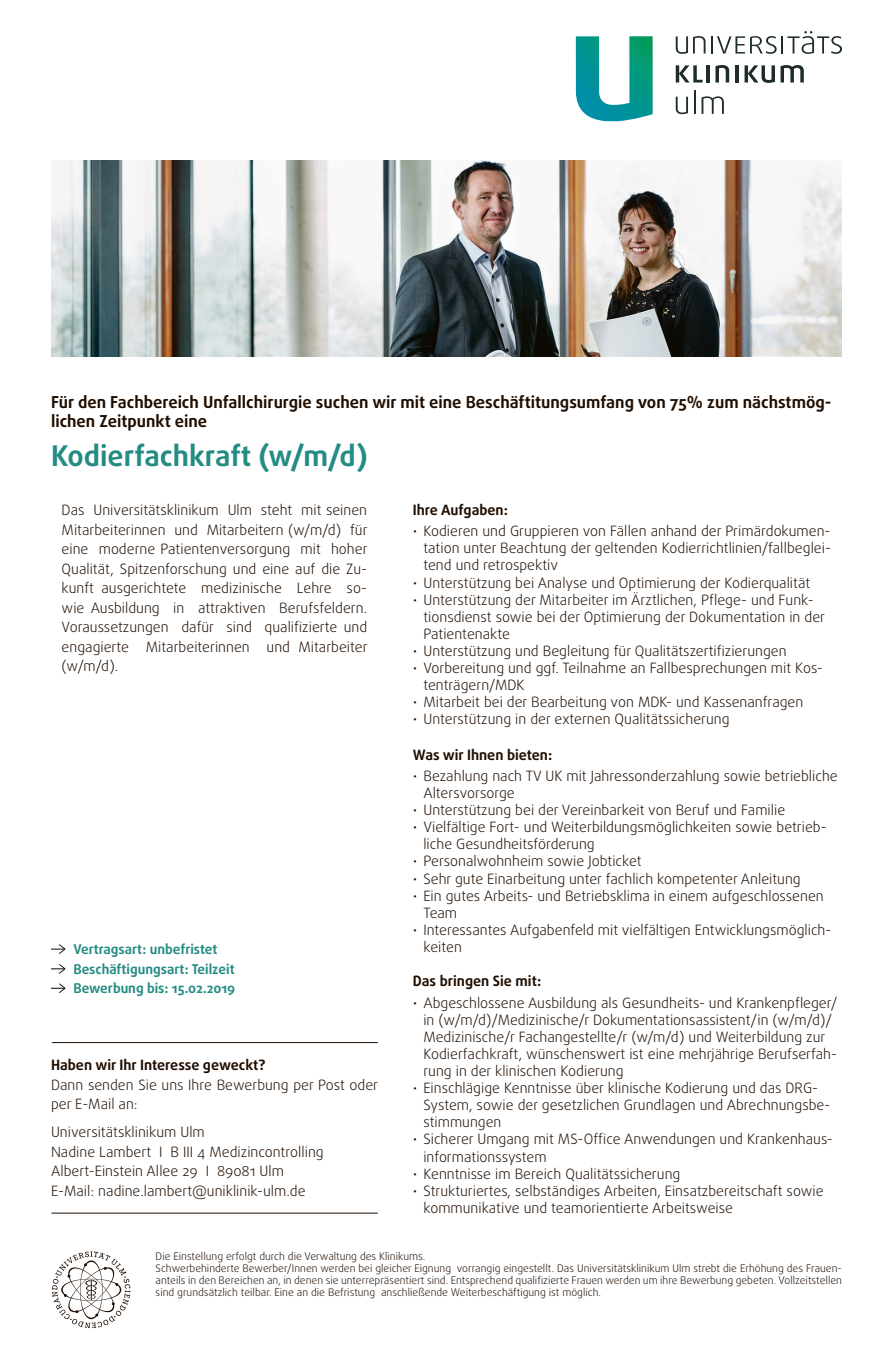
<style>
.page{position:relative;width:893px;height:1357px;background:#fff}
.page>*{position:absolute;margin:0;border:0;box-sizing:border-box;transform-origin:0 0}
.t1{font:700 28.5px "Daxline Pro";color:#248c83}
.t2{font:700 16.5px/19.8px "Daxline Pro";color:#200e00}
.t3{font:300 14.25px/17.1px "Daxline Pro";color:#200e00}
.t4{font:700 14.25px "Daxline Pro";color:#200e00}
.t5{font:700 13.5px/19.5px "Daxline Pro";color:#248c83}
.t6{font:300 10.5px/12px "Daxline Pro";color:#200e00}
</style>
<div class="page">
<hr style="left:52px;top:1042px;width:326px;height:1px;background:#200e00">
<hr style="left:51px;top:1212px;width:327px;height:1px;background:#200e00">
<svg style="left:52px;top:1251px;width:78px;height:77px"></svg>
<svg style="left:676px;top:36px;width:29px;height:18px"></svg>
<svg style="left:711px;top:31px;width:131px;height:23px"></svg>
<svg style="left:676px;top:97px;width:12px;height:17px"></svg>
<hr style="left:694px;top:90px;width:2px;height:24px;background:#1e2c2c">
<svg style="left:701px;top:96px;width:23px;height:18px"></svg>
<svg style="left:676px;top:65px;width:27px;height:17px"></svg>
<hr style="left:706px;top:65px;width:4px;height:17px;background:#1e2c2c">
<svg style="left:715px;top:65px;width:14px;height:17px"></svg>
<hr style="left:735px;top:65px;width:3px;height:17px;background:#1e2c2c">
<svg style="left:745px;top:65px;width:59px;height:18px"></svg>
<svg style="left:576px;top:36px;width:77px;height:85px"></svg>
<img style="left:51px;top:161px;width:791px;height:196px">
<svg style="left:51px;top:944px;width:14px;height:9px"></svg>
<svg style="left:51px;top:964px;width:14px;height:9px"></svg>
<svg style="left:51px;top:983px;width:14px;height:10px"></svg>
<p class="t2" style="left:51px;top:392px;width:782px">Für den Fachbereich Unfallchirurgie suchen wir mit eine Beschäftitungsumfang von 75% zum nächstmög&shy;lichen Zeitpunkt eine</p>
<h1 class="t1" style="left:51px;top:436px;width:318px">Kodierfachkraft (w/m/d)</h1>
<p class="t3" style="left:62px;top:500px;width:307px;line-height:19.5px;text-align:justify">Das Universitätsklinikum Ulm steht mit seinen Mitarbeiterinnen und Mitarbeitern (w/m/d) für eine moderne Patientenversorgung mit hoher Qualität, Spitzenforschung und eine auf die Zu&shy;kunft ausgerichtete medizinische Lehre so&shy;wie Ausbildung in attraktiven Berufsfeldern.<br>Voraussetzungen dafür sind qualifizierte und engagierte Mitarbeiterinnen und Mitarbeiter (w/m/d).</p>
<p class="t5" style="left:73px;top:939px;width:163px">Vertragsart: unbefristet<br>Beschäftigungsart: Teilzeit<br>Bewerbung bis: 15.02.2019</p>
<p class="t4" style="left:51px;top:1055px;width:216px">Haben wir Ihr Interesse geweckt?</p>
<p class="t3" style="left:51px;top:1075px;width:329px;line-height:19.5px">Dann senden Sie uns Ihre Bewerbung per Post oder per E-Mail an:</p>
<p class="t3" style="left:51px;top:1122px;width:274px;line-height:19.5px">Universitätsklinikum Ulm<br>Nadine Lambert I B III 4 Medizincontrolling Albert-Einstein Allee 29 I 89081 Ulm E-Mail: nadine.lambert@uniklinik-ulm.de</p>
<p class="t4" style="left:413px;top:500px;width:97px">Ihre Aufgaben:</p>
<p class="t3" style="left:423px;top:522px;width:409px;text-align:justify;text-indent:-11px">• Kodieren und Gruppieren von Fällen anhand der Primärdokumen&shy;tation unter Beachtung der geltenden Kodierrichtlinien/fallbeglei&shy;tend und retrospektiv</p>
<p class="t3" style="left:413px;top:574px;width:399px">• Unterstützung bei Analyse und Optimierung der Kodierqualität</p>
<p class="t3" style="left:423px;top:591px;width:403px;text-indent:-11px">• Unterstützung der Mitarbeiter im Ärztlichen, Pflege- und Funk&shy;tionsdienst sowie bei der Optimierung der Dokumentation in der<br>Patientenakte</p>
<p class="t3" style="left:413px;top:642px;width:375px">• Unterstützung und Begleitung für Qualitätszertifizierungen</p>
<p class="t3" style="left:423px;top:659px;width:401px;text-indent:-11px">• Vorbereitung und ggf. Teilnahme an Fallbesprechungen mit Kos&shy;tenträgern/MDK</p>
<p class="t3" style="left:413px;top:693px;width:392px">• Mitarbeit bei der Bearbeitung von MDK- und Kassenanfragen</p>
<p class="t3" style="left:413px;top:711px;width:318px">• Unterstützung in der externen Qualitätssicherung</p>
<p class="t4" style="left:413px;top:745px;width:141px">Was wir Ihnen bieten:</p>
<p class="t3" style="left:423px;top:767px;width:416px;text-indent:-11px">• Bezahlung nach TV UK mit Jahressonderzahlung sowie betriebliche<br>Altersvorsorge</p>
<p class="t3" style="left:413px;top:801px;width:374px">• Unterstützung bei der Vereinbarkeit von Beruf und Familie</p>
<p class="t3" style="left:423px;top:818px;width:405px;text-indent:-11px">• Vielfältige Fort- und Weiterbildungsmöglichkeiten sowie betrieb&shy;liche Gesundheitsförderung</p>
<p class="t3" style="left:413px;top:852px;width:230px">• Personalwohnheim sowie Jobticket</p>
<p class="t3" style="left:413px;top:870px;width:389px">• Sehr gute Einarbeitung unter fachlich kompetenter Anleitung</p>
<p class="t3" style="left:423px;top:887px;width:402px;text-indent:-11px">• Ein gutes Arbeits- und Betriebsklima in einem aufgeschlossenen<br>Team</p>
<p class="t3" style="left:423px;top:921px;width:409px;text-indent:-11px">• Interessantes Aufgabenfeld mit vielfältigen Entwicklungsmöglich&shy;keiten</p>
<p class="t4" style="left:413px;top:971px;width:130px">Das bringen Sie mit:</p>
<p class="t3" style="left:423px;top:994px;width:416px;text-indent:-11px">• Abgeschlossene Ausbildung als Gesundheits- und Krankenpfleger/ in (w/m/d)/Medizinische/r Dokumentationsassistent/in (w/m/d)/ Medizinische/r Fachangestellte/r (w/m/d) und Weiterbildung zur Kodierfachkraft, wünschenswert ist eine mehrjährige Berufserfah&shy;rung in der klinischen Kodierung</p>
<p class="t3" style="left:423px;top:1079px;width:409px;text-indent:-11px">• Einschlägige Kenntnisse über klinische Kodierung und das DRG-<br>System, sowie der gesetzlichen Grundlagen und Abrechnungsbe&shy;stimmungen</p>
<p class="t3" style="left:423px;top:1130px;width:411px;text-indent:-11px">• Sicherer Umgang mit MS-Office Anwendungen und Krankenhaus&shy;informationssystem</p>
<p class="t3" style="left:413px;top:1165px;width:269px">• Kenntnisse im Bereich Qualitätssicherung</p>
<p class="t3" style="left:423px;top:1182px;width:402px;text-indent:-11px">• Strukturiertes, selbständiges Arbeiten, Einsatzbereitschaft sowie kommunikative und teamorientierte Arbeitsweise</p>
<p class="t6" style="left:156px;top:1249px;width:688px">Die Einstellung erfolgt durch die Verwaltung des Klinikums.<br>Schwerbehinderte Bewerber/Innen werden bei gleicher Eignung vorrangig eingestellt. Das Universitätsklinikum Ulm strebt die Erhöhung des Frauen&shy;anteils in den Bereichen an, in denen sie unterrepräsentiert sind. Entsprechend qualifizierte Frauen werden um ihre Bewerbung gebeten. Vollzeitstellen sind grundsätzlich teilbar. Eine an die Befristung anschließende Weiterbeschäftigung ist möglich.</p>
</div>
